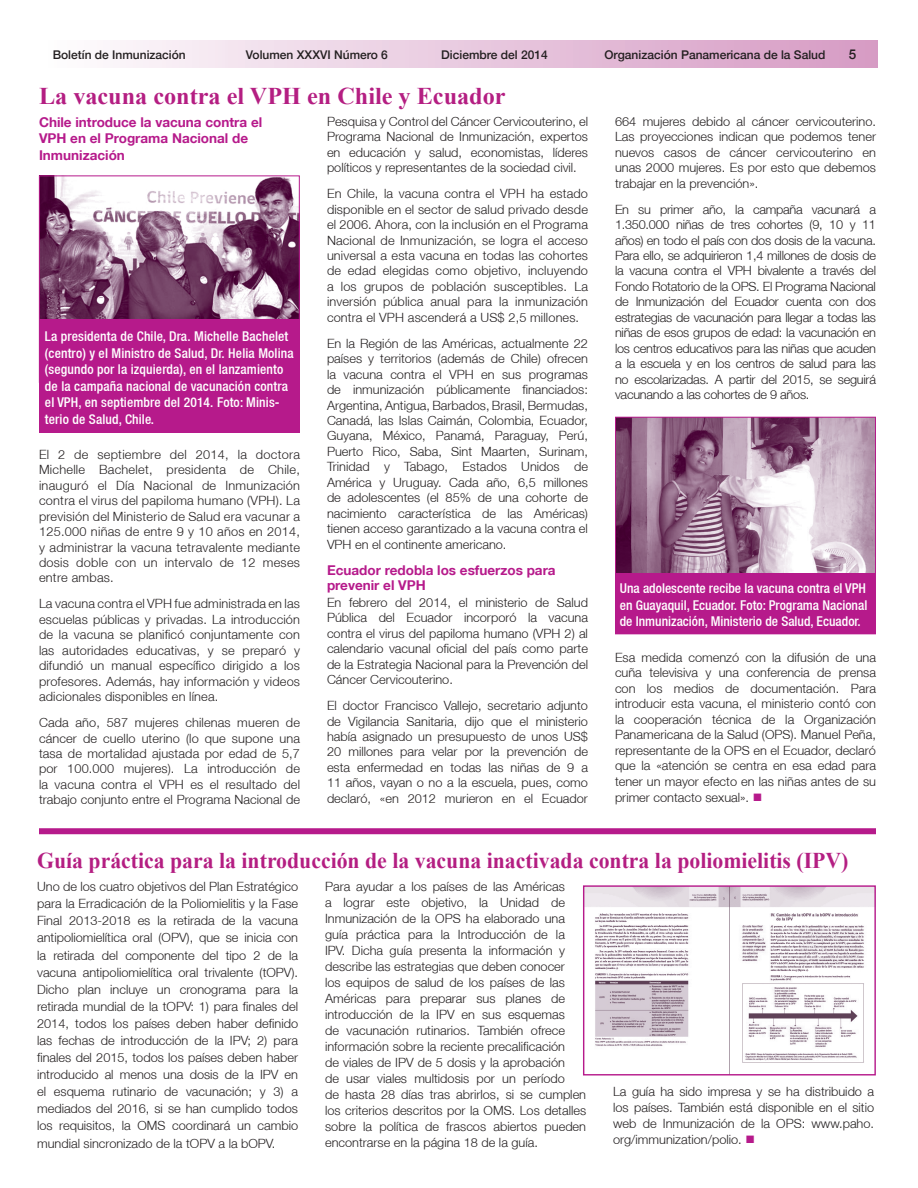
<style>
.page{position:relative;width:918px;height:1188px;background:#fff}
.page>*{position:absolute;margin:0;border:0;box-sizing:border-box;transform-origin:0 0}
.Header_1{font:700 24px "Times New Roman";color:#b41e82}
.Header_1-2{font:700 22.5px "Times New Roman";color:#b41e82}
.bluebox_text{font:500 condensed 13.5px/16.5px "Helvetica Neue LT";letter-spacing:.01em;color:#fff}
.subhead{font:700 13.5px/16.5px "Helvetica Neue LT";color:#b61a8b}
.t1{font:500 13.5px "Helvetica Neue";color:#231f20}
._8_5_11{font:300 12.75px/15.5px "Helvetica Neue LT";color:#231f20;text-align:justify}
.t2{font:500 12px "Helvetica Neue";color:#231f20}
.s1{color:#b61a8b}
</style>
<div class="page">
<div style="left:40px;top:40px;width:838px;height:28px;background:linear-gradient(to right,#fdfdfe,#d59ac3)"></div>
<img style="left:41px;top:178px;width:257px;height:142px">
<div style="left:39px;top:176px;width:261px;height:207px;border:1px solid #b61a8b"></div>
<div style="left:39px;top:320px;width:261px;height:113px;background:#b61a8b"></div>
<img style="left:617px;top:419px;width:257px;height:155px">
<div style="left:615px;top:417px;width:261px;height:217px;border:1px solid #b61a8b"></div>
<div style="left:615px;top:574px;width:261px;height:60px;background:#b61a8b"></div>
<div style="left:39px;top:828px;width:837px;height:6px;background:#b61a8b"></div>
<img style="left:585px;top:887px;width:289px;height:187px">
<div style="left:583px;top:885px;width:293px;height:191px;border:1px solid #b61a8b"></div>
<p class="t2" style="left:53px;top:45px;width:135px">Boletín de Inmunización</p>
<p class="t2" style="left:246px;top:45px;width:144px">Volumen XXXVI Número 6</p>
<p class="t2" style="left:441px;top:45px;width:108px">Diciembre del 2014</p>
<p class="t2" style="left:605px;top:45px;width:222px">Organización Panamericana de la Salud</p>
<p class="t1" style="left:849px;top:43px;width:9px">5</p>
<p class="Header_1" style="left:39px;top:79px;width:468px">La vacuna contra el VPH en Chile y Ecuador</p>
<p class="subhead" style="left:39px;top:114px;width:225px">Chile introduce la vacuna contra el<br>VPH en el Programa Nacional de<br>Inmunización</p>
<p class="_8_5_11" style="left:327px;top:113px;width:263px">Pesquisa y Control del Cáncer Cervicouterino, el Programa Nacional de Inmunización, expertos en educación y salud, economistas, líderes políticos y representantes de la sociedad civil.</p>
<p class="_8_5_11" style="left:327px;top:186px;width:263px">En Chile, la vacuna contra el VPH ha estado disponible en el sector de salud privado desde el 2006. Ahora, con la inclusión en el Programa Nacional de Inmunización, se logra el acceso universal a esta vacuna en todas las cohortes de edad elegidas como objetivo, incluyendo a los grupos de población susceptibles. La inversión pública anual para la inmunización contra el VPH ascenderá a US$ 2,5 millones.</p>
<p class="_8_5_11" style="left:327px;top:335px;width:263px">En la Región de las Américas, actualmente 22 países y territorios (además de Chile) ofrecen la vacuna contra el VPH en sus programas de inmunización públicamente financiados:<br>Argentina, Antigua, Barbados, Brasil, Bermudas, Canadá, las Islas Caimán, Colombia, Ecuador, Guyana, México, Panamá, Paraguay, Perú, Puerto Rico, Saba, Sint Maarten, Surinam, Trinidad y Tabago, Estados Unidos de América y Uruguay. Cada año, 6,5 millones de adolescentes (el 85% de una cohorte de nacimiento característica de las Américas) tienen acceso garantizado a la vacuna contra el VPH en el continente americano.</p>
<p class="subhead" style="left:327px;top:562px;width:230px;line-height:15.5px">Ecuador redobla los esfuerzos para prevenir el VPH</p>
<p class="_8_5_11" style="left:327px;top:594px;width:263px">En febrero del 2014, el ministerio de Salud Pública del Ecuador incorporó la vacuna contra el virus del papiloma humano (VPH 2) al calendario vacunal oficial del país como parte de la Estrategia Nacional para la Prevención del Cáncer Cervicouterino.</p>
<p class="_8_5_11" style="left:327px;top:698px;width:263px">El doctor Francisco Vallejo, secretario adjunto de Vigilancia Sanitaria, dijo que el ministerio había asignado un presupuesto de unos US$ 20 millones para velar por la prevención de esta enfermedad en todas las niñas de 9 a 11 años, vayan o no a la escuela, pues, como declaró, «en 2012 murieron en el Ecuador</p>
<p class="bluebox_text" style="left:45px;top:328px;width:250px">La presidenta de Chile, Dra. Michelle Bachelet (centro) y el Ministro de Salud, Dr. Helia Molina (segundo por la izquierda), en el lanzamiento de la campaña nacional de vacunación contra el VPH, en septiembre del 2014. Foto: Minis&shy;terio de Salud, Chile.</p>
<p class="_8_5_11" style="left:39px;top:446px;width:263px">El 2 de septiembre del 2014, la doctora Michelle Bachelet, presidenta de Chile, inauguró el Día Nacional de Inmunización contra el virus del papiloma humano (VPH). La previsión del Ministerio de Salud era vacunar a 125.000 niñas de entre 9 y 10 años en 2014, y administrar la vacuna tetravalente mediante dosis doble con un intervalo de 12 meses entre ambas.</p>
<p class="_8_5_11" style="left:39px;top:596px;width:263px">La vacuna contra el VPH fue administrada en las escuelas públicas y privadas. La introducción de la vacuna se planificó conjuntamente con las autoridades educativas, y se preparó y difundió un manual específico dirigido a los profesores. Además, hay información y videos adicionales disponibles en línea.</p>
<p class="_8_5_11" style="left:39px;top:715px;width:263px">Cada año, 587 mujeres chilenas mueren de cáncer de cuello uterino (lo que supone una tasa de mortalidad ajustada por edad de 5,7 por 100.000 mujeres). La introducción de la vacuna contra el VPH es el resultado del trabajo conjunto entre el Programa Nacional de</p>
<p class="_8_5_11" style="left:615px;top:113px;width:263px">664 mujeres debido al cáncer cervicouterino.<br>Las proyecciones indican que podemos tener nuevos casos de cáncer cervicouterino en unas 2000 mujeres. Es por esto que debemos trabajar en la prevención».</p>
<p class="_8_5_11" style="left:615px;top:201px;width:263px">En su primer año, la campaña vacunará a 1.350.000 niñas de tres cohortes (9, 10 y 11 años) en todo el país con dos dosis de la vacuna.<br>Para ello, se adquirieron 1,4 millones de dosis de la vacuna contra el VPH bivalente a través del Fondo Rotatorio de la OPS. El Programa Nacional de Inmunización del Ecuador cuenta con dos estrategias de vacunación para llegar a todas las niñas de esos grupos de edad: la vacunación en los centros educativos para las niñas que acuden a la escuela y en los centros de salud para las no escolarizadas. A partir del 2015, se seguirá vacunando a las cohortes de 9 años.</p>
<p class="bluebox_text" style="left:620px;top:580px;width:249px;text-align:justify">Una adolescente recibe la vacuna contra el VPH en Guayaquil, Ecuador. Foto: Programa Nacional de Inmunización, Ministerio de Salud, Ecuador.</p>
<p class="_8_5_11" style="left:615px;top:649px;width:263px">Esa medida comenzó con la difusión de una cuña televisiva y una conferencia de prensa con los medios de documentación. Para introducir esta vacuna, el ministerio contó con la cooperación técnica de la Organización Panamericana de la Salud (OPS). Manuel Peña, representante de la OPS en el Ecuador, declaró que la «atención se centra en esa edad para tener un mayor efecto en las niñas antes de su primer contacto sexual». <span class="s1">■</span></p>
<p class="Header_1-2" style="left:37px;top:845px;width:813px">Guía práctica para la introducción de la vacuna inactivada contra la poliomielitis (IPV)</p>
<p class="_8_5_11" style="left:37px;top:878px;width:263px;line-height:17.1px">Uno de los cuatro objetivos del Plan Estratégico para la Erradicación de la Poliomielitis y la Fase Final 2013-2018 es la retirada de la vacuna antipoliomielítica oral (OPV), que se inicia con la retirada del componente del tipo 2 de la vacuna antipoliomielítica oral trivalente (tOPV).<br>Dicho plan incluye un cronograma para la retirada mundial de la tOPV: 1) para finales del 2014, todos los países deben haber definido las fechas de introducción de la IPV; 2) para finales del 2015, todos los países deben haber introducido al menos una dosis de la IPV en el esquema rutinario de vacunación; y 3) a mediados del 2016, si se han cumplido todos los requisitos, la OMS coordinará un cambio mundial sincronizado de la tOPV a la bOPV.</p>
<p class="_8_5_11" style="left:325px;top:878px;width:263px;line-height:16px;text-align:left">Para ayudar a los países de las Américas<br>a lograr este objetivo, la Unidad de Inmunización de la OPS ha elaborado una guía práctica para la Introducción de la IPV. Dicha guía presenta la información y describe las estrategias que deben conocer<br>los equipos de salud de los países de las Américas para preparar sus planes de introducción de la IPV en sus esquemas<br>de vacunación rutinarios. También ofrece información sobre la reciente precalificación<br>de viales de IPV de 5 dosis y la aprobación<br>de usar viales multidosis por un período<br>de hasta 28 días tras abrirlos, si se cumplen los criterios descritos por la OMS. Los detalles sobre la política de frascos abiertos pueden encontrarse en la página 18 de la guía.</p>
<p class="_8_5_11" style="left:613px;top:1083px;width:263px;line-height:16.2px">La guía ha sido impresa y se ha distribuido a los países. También está disponible en el sitio web de Inmunización de la OPS: www.paho. org/immunization/polio. <span class="s1">■</span></p>
</div>
